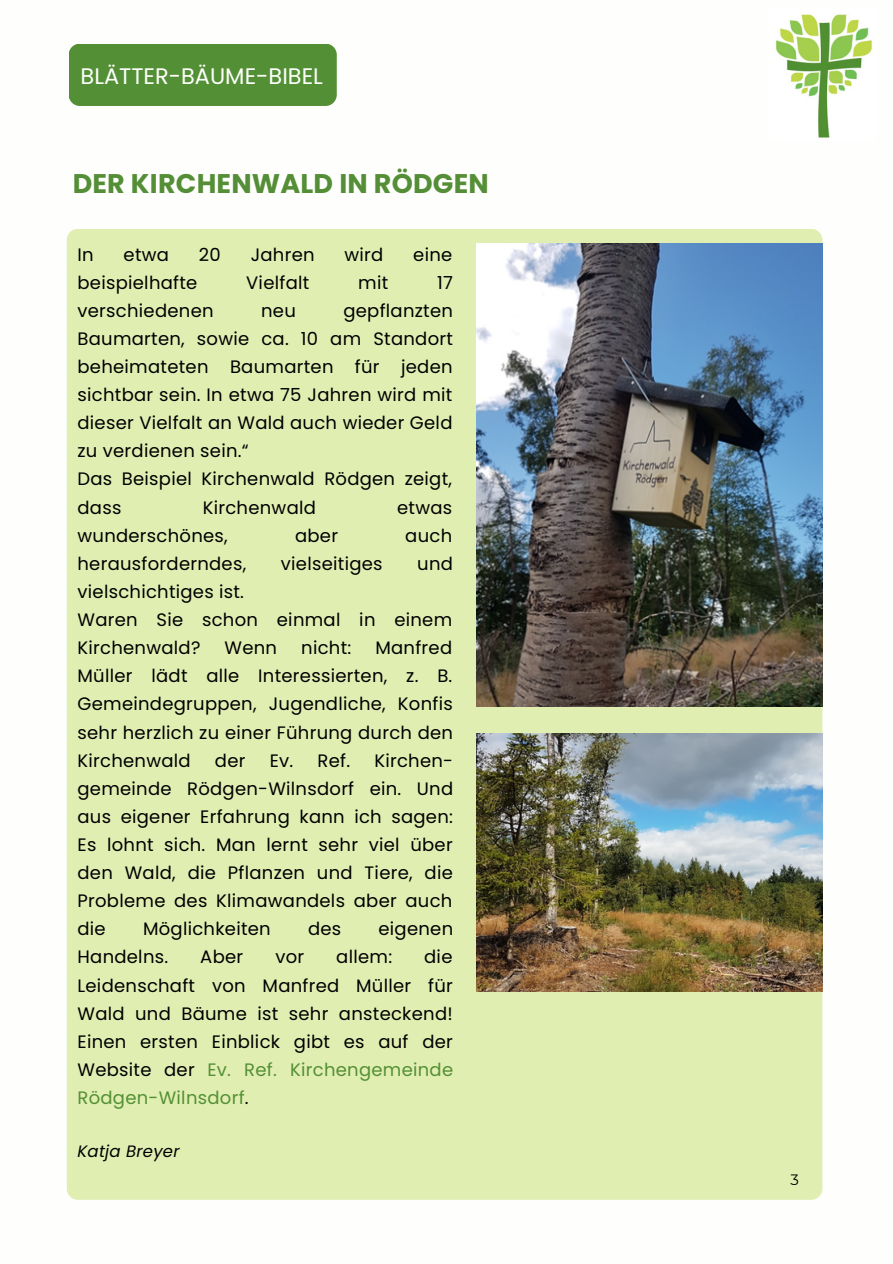
<style>
.page{position:relative;width:893px;height:1264px;background:#fff}
.page>*{position:absolute;margin:0;border:0;box-sizing:border-box;transform-origin:0 0}
.t1{font:700 27px "Poppins";letter-spacing:.005em;color:#548e36}
.t2{font:22.5px "Poppins";color:#fefffc}
.t3{font:18px/28px "Poppins";letter-spacing:.015em;color:#000;text-align:justify}
.t4{font:italic 16.5px "Poppins";letter-spacing:.015em;color:#000}
.t5{font:15px "Montserrat";color:#000}
.s1{color:#539035}
</style>
<div class="page">
<div style="left:69px;top:44px;width:267px;height:62px;background:#539035;border-radius:11px"></div>
<div style="left:67px;top:229px;width:755px;height:970px;background:#e1eeb2;border-radius:11px"></div>
<img style="left:776px;top:14px;width:96px;height:124px">
<img style="left:477px;top:244px;width:345px;height:462px">
<img style="left:477px;top:733px;width:345px;height:258px">
<p class="t2" style="left:81px;top:60px;width:244px">BLÄTTER-BÄUME-BIBEL</p>
<h1 class="t1" style="left:73px;top:165px;width:417px">DER KIRCHENWALD IN RÖDGEN</h1>
<p class="t3" style="left:77px;top:240px;width:18px">In</p>
<p class="t3" style="left:124px;top:240px;width:47px">etwa</p>
<p class="t3" style="left:199px;top:240px;width:23px">20</p>
<p class="t3" style="left:251px;top:240px;width:65px">Jahren</p>
<p class="t3" style="left:344px;top:240px;width:40px">wird</p>
<p class="t3" style="left:413px;top:240px;width:41px">eine</p>
<p class="t3" style="left:77px;top:268px;width:121px">beispielhafte</p>
<p class="t3" style="left:246px;top:268px;width:65px">Vielfalt</p>
<p class="t3" style="left:358px;top:268px;width:32px">mit</p>
<p class="t3" style="left:437px;top:268px;width:17px">17</p>
<p class="t3" style="left:77px;top:296px;width:138px">verschiedenen</p>
<p class="t3" style="left:261px;top:296px;width:36px">neu</p>
<p class="t3" style="left:77px;top:296px;width:377px;text-align:left;text-indent:266px">gepflanzten<br>Baumarten, sowie ca. 10 am Standort beheimateten Baumarten für jeden sichtbar sein. In etwa 75 Jahren wird mit dieser Vielfalt an Wald auch wieder Geld zu verdienen sein.“<br>Das Beispiel Kirchenwald Rödgen zeigt, dass</p>
<p class="t3" style="left:203px;top:493px;width:115px">Kirchenwald</p>
<p class="t3" style="left:397px;top:493px;width:57px">etwas</p>
<p class="t3" style="left:77px;top:521px;width:152px">wunderschönes,</p>
<p class="t3" style="left:295px;top:521px;width:44px">aber</p>
<p class="t3" style="left:405px;top:521px;width:48px">auch</p>
<p class="t3" style="left:77px;top:549px;width:170px">herausforderndes,</p>
<p class="t3" style="left:281px;top:549px;width:103px">vielseitiges</p>
<p class="t3" style="left:417px;top:549px;width:37px">und</p>
<p class="t3" style="left:77px;top:577px;width:376px;text-align:left">vielschichtiges ist.<br>Waren Sie schon einmal in einem<br>Kirchenwald?</p>
<p class="t3" style="left:77px;top:634px;width:377px;text-indent:298px">Manfred Müller lädt alle Interessierten, z. B.<br>Gemeindegruppen, Jugendliche, Konfis sehr herzlich zu einer Führung durch den Kirchenwald</p>
<p class="t3" style="left:224px;top:634px;width:54px">Wenn</p>
<p class="t3" style="left:301px;top:634px;width:52px">nicht:</p>
<p class="t3" style="left:215px;top:746px;width:32px">der</p>
<p class="t3" style="left:270px;top:746px;width:82px">Ev. Ref.</p>
<p class="t3" style="left:77px;top:746px;width:377px;text-indent:297px">Kirchen&shy;gemeinde Rödgen-Wilnsdorf ein. Und aus eigener Erfahrung kann ich sagen:<br>Es lohnt sich. Man lernt sehr viel über den Wald, die Pflanzen und Tiere, die Probleme des Klimawandels aber auch die</p>
<p class="t3" style="left:143px;top:915px;width:129px">Möglichkeiten</p>
<p class="t3" style="left:308px;top:915px;width:35px">des</p>
<p class="t3" style="left:378px;top:915px;width:76px">eigenen</p>
<p class="t3" style="left:77px;top:943px;width:92px">Handelns.</p>
<p class="t3" style="left:200px;top:943px;width:44px">Aber</p>
<p class="t3" style="left:275px;top:943px;width:30px">vor</p>
<p class="t3" style="left:336px;top:943px;width:57px">allem:</p>
<p class="t3" style="left:77px;top:943px;width:377px;text-indent:346px">die Leidenschaft von Manfred Müller für Wald und Bäume ist sehr ansteckend!<br>Einen ersten Einblick gibt es auf der Website der <span class="s1">Ev. Ref. Kirchengemeinde Rödgen-Wilnsdorf</span>.</p>
<p class="t4" style="left:77px;top:1139px;width:103px">Katja Breyer</p>
<p class="t5" style="left:790px;top:1170px;width:10px">3</p>
</div>
